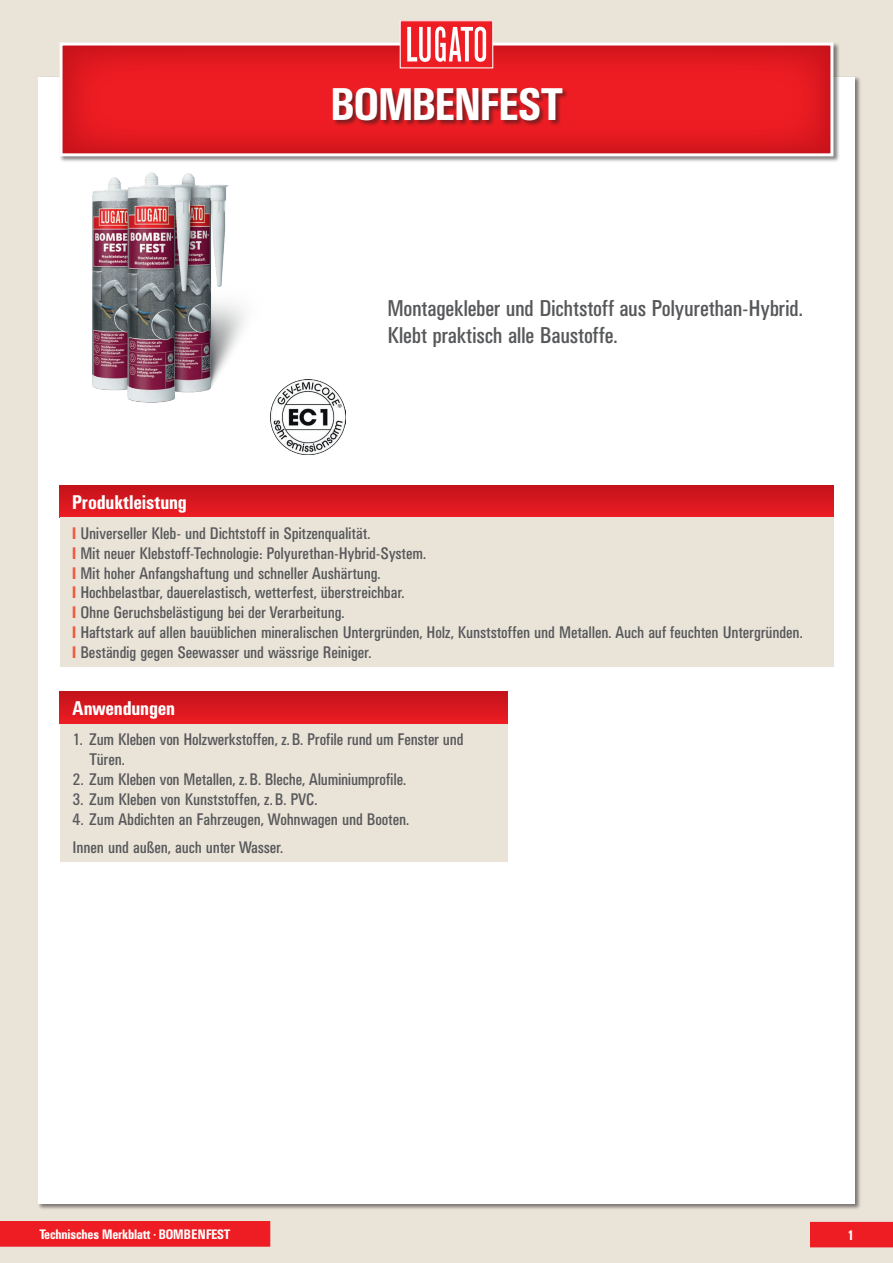
<style>
.page{position:relative;width:893px;height:1263px;background:#e9e3d8}
.page>*{position:absolute;margin:0;border:0;box-sizing:border-box;transform-origin:0 0}
.t1{font:500 condensed 45px "UN11";color:#fff}
.t2{font:condensed 22.5px/27px "UN11";color:#57585a}
.t3{font:500 condensed 19.5px "UN11";letter-spacing:.005em;color:#fff}
.t4{font:condensed 16.5px/19.8px "UN11";color:#57585a}
.t5{font:500 condensed 13.5px "UN11";color:#fff}
.s1{font-weight:500;color:#f0593e}
</style>
<div class="page">
<div style="left:38px;top:77px;width:817px;height:1126px;background:#fff"></div>
<div style="left:810px;top:1222px;width:83px;height:25px;background:#ee1d23"></div>
<div style="left:0;top:1221px;width:270px;height:26px;background:#ee1d23"></div>
<div style="left:59px;top:42px;width:781px;height:121px;background:#231f20;opacity:.55"></div>
<svg style="left:60px;top:43px;width:773px;height:113px;background:#e5272d"></svg>
<div style="left:333px;top:87px;width:236px;height:40px;background:#231f20;opacity:.55"></div>
<div style="left:400px;top:21px;width:93px;height:47px;background:#ee1d23"></div>
<div style="left:400px;top:20px;width:93px;height:48px;border:1px solid #fff"></div>
<svg style="left:407px;top:27px;width:79px;height:35px"></svg>
<div style="left:60px;top:485px;width:773px;height:32px;background:linear-gradient(to bottom,#c2121a,#eb1c23)"></div>
<div style="left:60px;top:517px;width:773px;height:149px;background:#e9e3d8"></div>
<div style="left:60px;top:692px;width:447px;height:32px;background:linear-gradient(to bottom,#c3121b,#ed1d23)"></div>
<div style="left:60px;top:724px;width:447px;height:137px;background:#e9e3d8"></div>
<img style="left:93px;top:173px;width:152px;height:230px">
<img style="left:270px;top:379px;width:76px;height:76px">
<h1 class="t1" style="left:331px;top:79px;width:233px">BOMBENFEST</h1>
<h2 class="t2" style="left:387px;top:294px;width:417px">Montagekleber und Dichtstoff aus Polyurethan-Hybrid.<br>Klebt praktisch alle Baustoffe.</h2>
<p class="t3" style="left:72px;top:491px;width:116px">Produktleistung</p>
<p class="t4" style="left:72px;top:523px;width:732px"><span class="s1">I</span> Universeller Kleb- und Dichtstoff in Spitzenqualität.<br><span class="s1">I</span> Mit neuer Klebstoff-Technologie: Polyurethan-Hybrid-System.<br><span class="s1">I</span> Mit hoher Anfangshaftung und schneller Aushärtung.<br><span class="s1">I</span> Hochbelastbar, dauerelastisch, wetterfest, überstreichbar.<br><span class="s1">I</span> Ohne Geruchsbelästigung bei der Verarbeitung.<br><span class="s1">I</span> Haftstark auf allen bauüblichen mineralischen Untergründen, Holz, Kunststoffen und Metallen. Auch auf feuchten Untergründen.<br><span class="s1">I</span> Beständig gegen Seewasser und wässrige Reiniger.</p>
<p class="t3" style="left:73px;top:697px;width:104px">Anwendungen</p>
<p class="t4" style="left:90px;top:730px;width:375px;text-indent:-17px">1. Zum Kleben von Holzwerkstoffen, z.B. Profile rund um Fenster und<br>Türen.</p>
<p class="t4" style="left:73px;top:769px;width:335px">2. Zum Kleben von Metallen, z.B. Bleche, Aluminiumprofile.</p>
<p class="t4" style="left:73px;top:789px;width:246px">3. Zum Kleben von Kunststoffen, z.B. PVC.</p>
<p class="t4" style="left:73px;top:804px;width:338px;line-height:28.3px">4. Zum Abdichten an Fahrzeugen, Wohnwagen und Booten.<br>Innen und außen, auch unter Wasser.</p>
<p class="t5" style="left:39px;top:1227px;width:192px">Technisches Merkblatt <sup>•</sup> BOMBENFEST</p>
<p class="t5" style="left:847px;top:1227px;width:8px">1</p>
</div>
